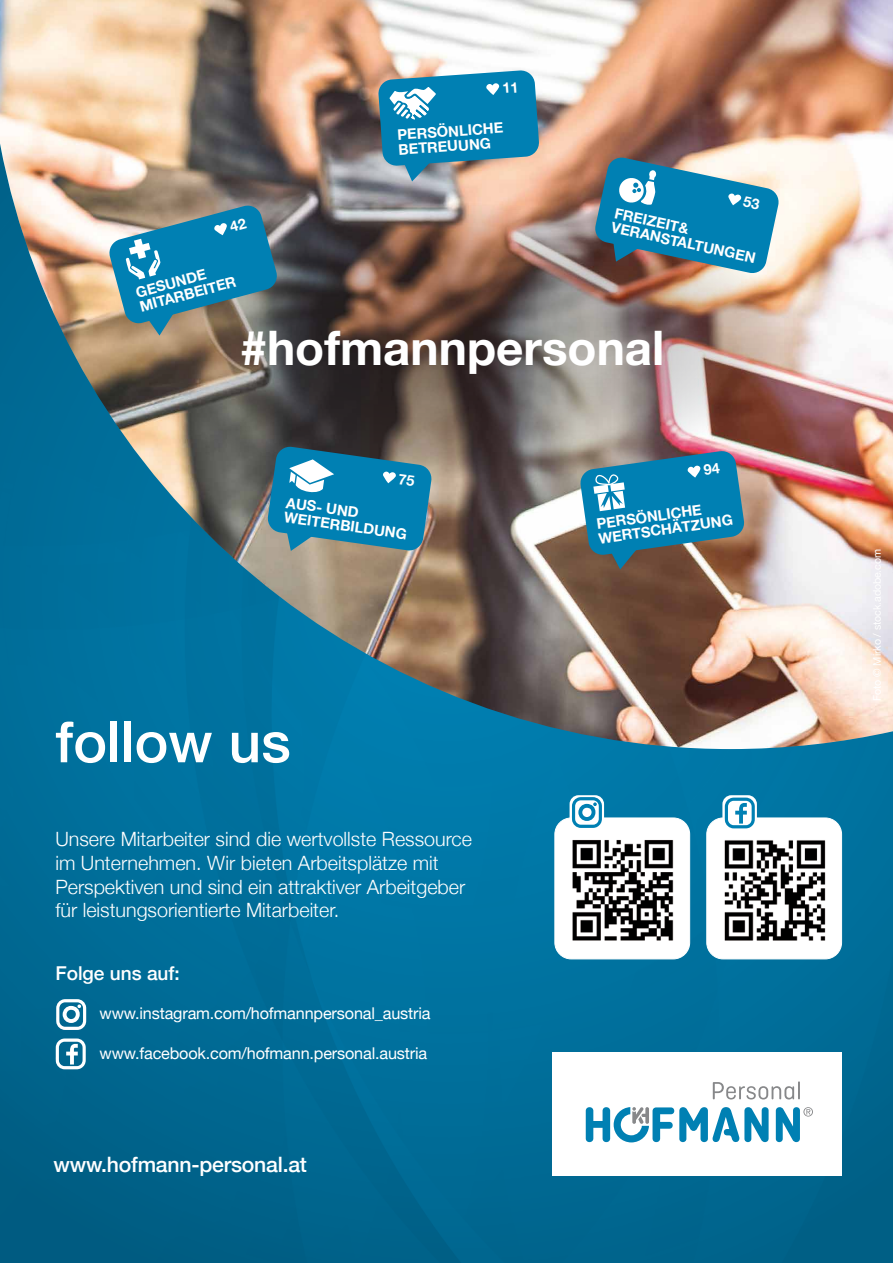
<style>
.page{position:relative;width:893px;height:1263px;background:#fff}
.page>*{position:absolute;margin:0;border:0;box-sizing:border-box;transform-origin:0 0}
.t1{font:500 57px "Helvetica Neue";color:#fff}
.t2{font:700 47.55px "Helvetica Neue";color:#fff}
.t3{font:500 21.15px "Helvetica Neue";letter-spacing:-.01em;color:#fff}
.t4{font:300 19.65px/23.7px "Helvetica Neue";color:#fff}
.t5{font:500 19.05px "Helvetica Neue";color:#fff}
.t6{font:16.2px "Helvetica Neue";letter-spacing:-.01em;color:#fff}
.t7{font:700 14.7px/14.7px "Helvetica Neue";color:#fff}
</style>
<div class="page">
<img style="left:0;top:749px;width:893px;height:514px">
<img style="left:0;top:0;width:893px;height:749px">
<img style="left:97px;top:201px;width:705px;height:278px">
<div style="left:555px;top:818px;width:135px;height:141px;background:#fff;border-radius:16px"></div>
<div style="left:554px;top:817px;width:136px;height:142px;border:1px solid #fff;border-radius:16px"></div>
<div style="left:707px;top:818px;width:135px;height:141px;background:#fff;border-radius:16px"></div>
<div style="left:706px;top:817px;width:136px;height:142px;border:1px solid #fff;border-radius:16px"></div>
<img style="left:724px;top:840px;width:102px;height:101px">
<img style="left:572px;top:840px;width:102px;height:101px">
<div style="left:553px;top:1052px;width:289px;height:124px;background:#fff"></div>
<svg style="left:776px;top:1107px;width:37px;height:35px"></svg>
<svg style="left:586px;top:1107px;width:183px;height:35px"></svg>
<svg style="left:713px;top:1081px;width:87px;height:18px"></svg>
<svg style="left:56px;top:999px;width:30px;height:31px"></svg>
<svg style="left:56px;top:1038px;width:30px;height:31px"></svg>
<div style="left:570px;top:795px;width:34px;height:35px;background:#fff;border-radius:9px"></div>
<svg style="left:572px;top:797px;width:30px;height:31px"></svg>
<svg style="left:722px;top:795px;width:35px;height:35px"></svg>
<svg style="left:725px;top:797px;width:30px;height:31px"></svg>
<svg style="left:579px;top:450px;width:166px;height:119px;background:#367e9a"></svg>
<svg style="left:267px;top:446px;width:165px;height:105px;background:#2b85a7"></svg>
<svg style="left:594px;top:156px;width:186px;height:118px;background:#458fab"></svg>
<svg style="left:108px;top:204px;width:170px;height:132px;background:#47899f"></svg>
<svg style="left:378px;top:70px;width:161px;height:111px;background:#3e93b4"></svg>
<p class="t7" style="left:134px;top:286px;width:101px;rotate:-15deg">GESUNDE<br>MITARBEITER</p>
<p class="t7" style="left:397px;top:128px;width:107px;rotate:-4deg">PERSÖNLICHE<br>BETREUUNG</p>
<p class="t7" style="left:616px;top:206px;width:148px;rotate:12deg">FREIZEIT&amp;<br>VERANSTALTUNGEN</p>
<h2 class="t2" style="left:241px;top:310px;width:425px">#hofmannpersonal</h2>
<p class="t7" style="left:287px;top:495px;width:125px;rotate:8deg">AUS- UND<br>WEITERBILDUNG</p>
<h1 class="t1" style="left:55px;top:696px;width:237px">follow us</h1>
<p class="t4" style="left:55px;top:826px;width:418px">Unsere Mitarbeiter sind die wertvollste Ressource im Unternehmen. Wir bieten Arbeitsplätze mit Perspektiven und sind ein attraktiver Arbeitgeber für leistungsorientierte Mitarbeiter.</p>
<p class="t5" style="left:55px;top:958px;width:126px">Folge uns auf:</p>
<p class="t6" style="left:100px;top:1002px;width:332px">www.instagram.com/hofmannpersonal_austria</p>
<p class="t6" style="left:100px;top:1042px;width:329px">www.facebook.com/hofmann.personal.austria</p>
<p class="t3" style="left:53px;top:1148px;width:255px">www.hofmann-personal.at</p>
<p class="t7" style="left:596px;top:517px;width:137px;rotate:-8deg">PERSÖNLICHE<br>WERTSCHÄTZUNG</p>
</div>
